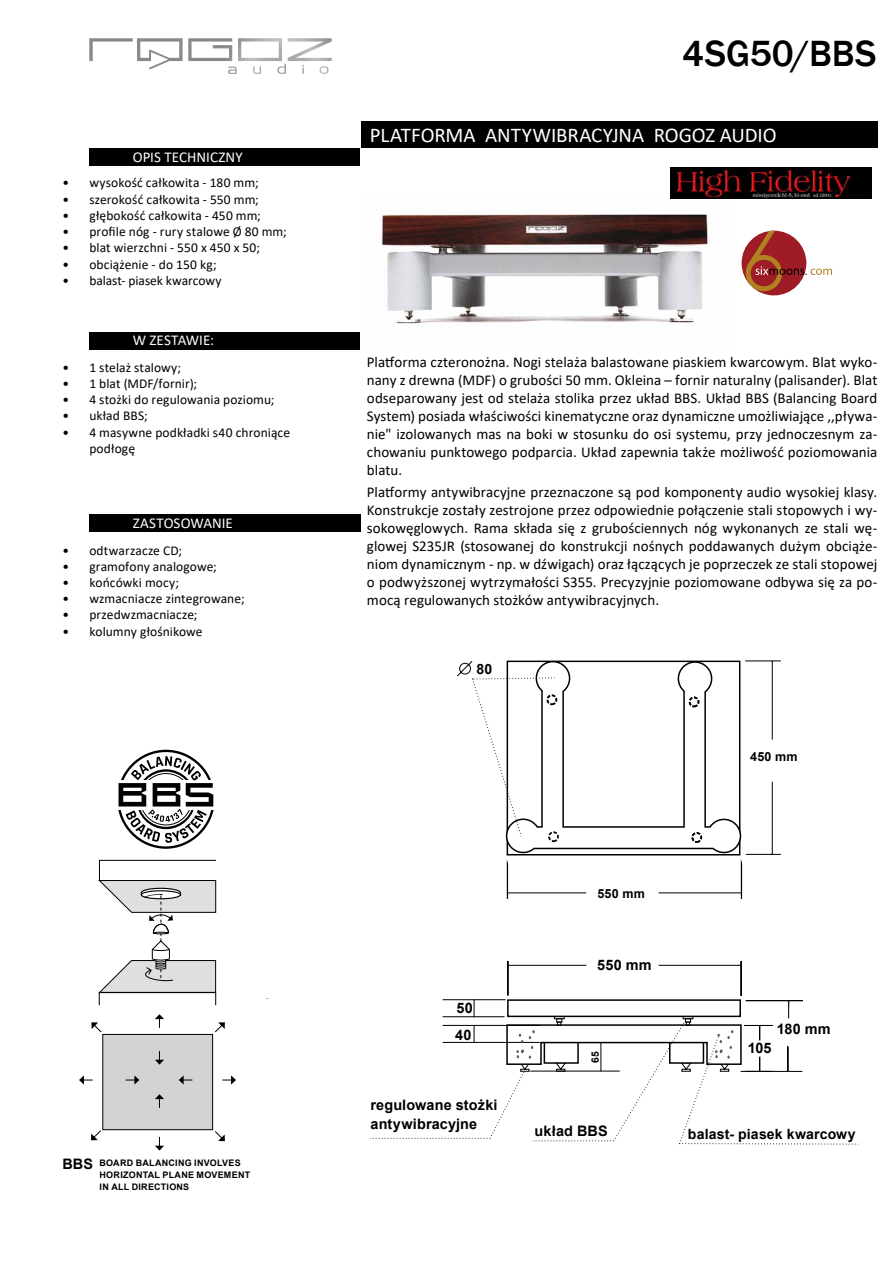
<style>
.page{position:relative;width:893px;height:1263px;background:#fff}
.page>*{position:absolute;margin:0;border:0;box-sizing:border-box;transform-origin:0 0}
.t1{font:500 37.5px "Franklin Gothic";color:#000}
.t2{font:21px "Calibri";letter-spacing:-.005em;color:#fff}
.t3{font:15px/18px "Calibri";color:#000;text-align:justify}
.t4{font:15px "Calibri";letter-spacing:.005em;color:#fff}
.t5{font:700 14.4px/27.5px "Arial";letter-spacing:.01em;color:#000}
.t6{font:700 14.1px "Arial";letter-spacing:.01em;color:#000}
.t7{font:13.5px/16.2px "Calibri";letter-spacing:.005em;color:#000}
.t8{font:700 12.6px "Arial";letter-spacing:.02em;color:#000}
.t9{font:700 10.2px "Arial";color:#000}
.t10{font:700 9px/12px "Arial";letter-spacing:.03em;color:#000}
</style>
<div class="page">
<div style="left:361px;top:122px;width:516px;height:26px;background:#000"></div>
<svg style="left:89px;top:38px;width:243px;height:36px"></svg>
<div style="left:89px;top:148px;width:272px;height:17px;background:#000"></div>
<div style="left:89px;top:333px;width:272px;height:17px;background:#000"></div>
<div style="left:89px;top:515px;width:272px;height:17px;background:#000"></div>
<svg style="left:98px;top:859px;width:119px;height:146px"></svg>
<div style="left:103px;top:1034px;width:110px;height:96px;background:#d1d3d4"></div>
<div style="left:102px;top:1034px;width:111px;height:96px;border:1px solid #000"></div>
<svg style="left:222px;top:1075px;width:14px;height:9px"></svg>
<svg style="left:126px;top:1075px;width:13px;height:9px"></svg>
<svg style="left:79px;top:1075px;width:14px;height:9px"></svg>
<svg style="left:179px;top:1075px;width:13px;height:9px"></svg>
<svg style="left:155px;top:1014px;width:9px;height:14px"></svg>
<svg style="left:155px;top:1094px;width:9px;height:14px"></svg>
<svg style="left:155px;top:1137px;width:9px;height:13px"></svg>
<svg style="left:155px;top:1051px;width:9px;height:14px"></svg>
<svg style="left:215px;top:1131px;width:10px;height:10px"></svg>
<svg style="left:91px;top:1022px;width:11px;height:10px"></svg>
<svg style="left:215px;top:1022px;width:10px;height:10px"></svg>
<svg style="left:91px;top:1130px;width:10px;height:10px"></svg>
<svg style="left:118px;top:783px;width:96px;height:24px"></svg>
<svg style="left:119px;top:756px;width:94px;height:87px"></svg>
<img style="left:381px;top:214px;width:328px;height:110px">
<hr style="left:659px;top:965px;width:82px;height:1px;background:#000">
<hr style="left:508px;top:965px;width:78px;height:1px;background:#000">
<div style="left:741px;top:961px;width:1px;height:35px;border:1px solid #000"></div>
<hr style="left:508px;top:961px;width:1px;height:34px;background:#000">
<div style="left:507px;top:961px;width:1px;height:34px;border:1px solid #000"></div>
<hr style="left:659px;top:892px;width:82px;height:1px;background:#000">
<hr style="left:507px;top:892px;width:79px;height:1px;background:#000">
<svg style="left:740px;top:862px;width:2px;height:37px"></svg>
<svg style="left:506px;top:862px;width:2px;height:37px"></svg>
<hr style="left:772px;top:782px;width:1px;height:72px;background:#000">
<hr style="left:772px;top:661px;width:1px;height:78px;background:#000">
<hr style="left:746px;top:854px;width:35px;height:1px;background:#000">
<hr style="left:745px;top:660px;width:36px;height:1px;background:#000">
<svg style="left:457px;top:660px;width:283px;height:192px"></svg>
<img style="left:670px;top:167px;width:202px;height:32px">
<div style="left:742px;top:231px;width:64px;height:64px;background:#9e1c25;border-radius:50%"></div>
<div style="left:746px;top:255px;width:36px;height:36px;border:5px solid #b0811e;border-radius:50%"></div>
<svg style="left:743px;top:231px;width:89px;height:44px"></svg>
<svg style="left:370px;top:999px;width:489px;height:146px"></svg>
<p class="t4" style="left:133px;top:146px;width:111px">OPIS TECHNICZNY</p>
<p class="t7" style="left:62px;top:175px;width:198px">• wysokość całkowita - 180 mm;</p>
<p class="t7" style="left:62px;top:191px;width:198px">• szerokość całkowita - 550 mm;</p>
<p class="t7" style="left:62px;top:207px;width:200px">• głębokość całkowita - 450 mm;</p>
<p class="t7" style="left:62px;top:223px;width:226px">• profile nóg - rury stalowe Ø 80 mm;</p>
<p class="t7" style="left:62px;top:239px;width:199px">• blat wierzchni - 550 x 450 x 50;</p>
<p class="t7" style="left:62px;top:256px;width:156px">• obciążenie - do 150 kg;</p>
<p class="t7" style="left:62px;top:272px;width:161px">• balast- piasek kwarcowy</p>
<p class="t4" style="left:133px;top:330px;width:83px">W ZESTAWIE:</p>
<p class="t7" style="left:62px;top:359px;width:120px">• 1 stelaż stalowy;</p>
<p class="t7" style="left:62px;top:375px;width:136px">• 1 blat (MDF/fornir);</p>
<p class="t7" style="left:62px;top:391px;width:214px">• 4 stożki do regulowania poziomu;</p>
<p class="t7" style="left:62px;top:407px;width:87px">• układ BBS;</p>
<p class="t7" style="left:89px;top:424px;width:202px;text-indent:-27px">• 4 masywne podkładki s40 chroniące podłogę</p>
<p class="t4" style="left:133px;top:512px;width:102px">ZASTOSOWANIE</p>
<p class="t7" style="left:62px;top:542px;width:121px">• odtwarzacze CD;</p>
<p class="t7" style="left:62px;top:558px;width:156px">• gramofony analogowe;</p>
<p class="t7" style="left:62px;top:574px;width:118px">• końcówki mocy;</p>
<p class="t7" style="left:62px;top:590px;width:184px">• wzmacniacze zintegrowane;</p>
<p class="t7" style="left:62px;top:606px;width:137px">• przedwzmacniacze;</p>
<p class="t7" style="left:62px;top:623px;width:142px">• kolumny głośnikowe</p>
<p class="t5" style="left:62px;top:1150px;width:32px">BBS</p>
<p class="t10" style="left:100px;top:1157px;width:152px">BOARD BALANCING INVOLVES<br>HORIZONTAL PLANE MOVEMENT<br>IN ALL DIRECTIONS</p>
<h1 class="t1" style="left:682px;top:30px;width:196px">4SG50/BBS</h1>
<h2 class="t2" style="left:370px;top:120px;width:408px">PLATFORMA ANTYWIBRACYJNA ROGOZ AUDIO</h2>
<p class="t3" style="left:367px;top:353px;width:512px">Platforma czteronożna. Nogi stelaża balastowane piaskiem kwarcowym. Blat wyko&shy;nany z drewna (MDF) o grubości 50 mm. Okleina – fornir naturalny (palisander). Blat odseparowany jest od stelaża stolika przez układ BBS. Układ BBS (Balancing Board System) posiada właściwości kinematyczne oraz dynamiczne umożliwiające ,,pływa&shy;nie" izolowanych mas na boki w stosunku do osi systemu, przy jednoczesnym za&shy;chowaniu punktowego podparcia. Układ zapewnia także możliwość poziomowania blatu.</p>
<p class="t3" style="left:367px;top:483px;width:512px">Platformy antywibracyjne przeznaczone są pod komponenty audio wysokiej klasy.<br>Konstrukcje zostały zestrojone przez odpowiednie połączenie stali stopowych i wy&shy;sokowęglowych. Rama składa się z grubościennych nóg wykonanych ze stali wę&shy;glowej S235JR (stosowanej do konstrukcji nośnych poddawanych dużym obciąże&shy;niom dynamicznym - np. w dźwigach) oraz łączących je poprzeczek ze stali stopowej o podwyższonej wytrzymałości S355. Precyzyjnie poziomowane odbywa się za po&shy;mocą regulowanych stożków antywibracyjnych.</p>
<p class="t6" style="left:477px;top:659px;width:17px">80</p>
<p class="t8" style="left:750px;top:748px;width:49px">450 mm</p>
<p class="t5" style="left:455px;top:994px;width:19px">50<br>40</p>
<p class="t5" style="left:370px;top:1095px;width:129px;line-height:19.2px">regulowane stożki antywibracyjne</p>
<p class="t8" style="left:597px;top:884px;width:49px">550 mm</p>
<p class="t5" style="left:597px;top:951px;width:56px">550 mm</p>
<p class="t9" style="left:588px;top:1063px;width:13px;rotate:-90deg">65</p>
<p class="t5" style="left:777px;top:1016px;width:55px">180 mm</p>
<p class="t5" style="left:748px;top:1034px;width:25px">105</p>
<p class="t5" style="left:535px;top:1117px;width:75px">układ BBS</p>
<p class="t6" style="left:688px;top:1124px;width:169px">balast- piasek kwarcowy</p>
</div>
